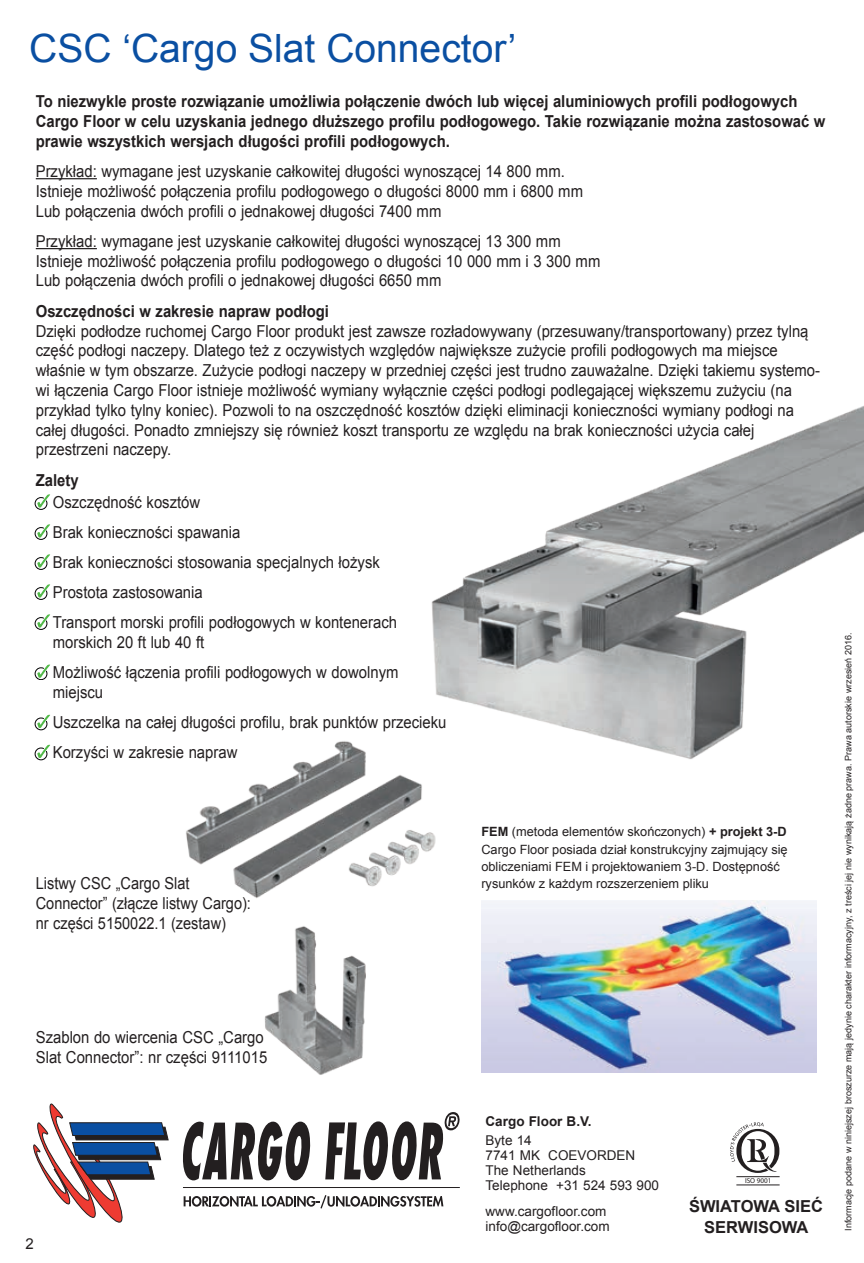
<style>
.page{position:relative;width:864px;height:1263px;background:#fff}
.page>*{position:absolute;margin:0;border:0;box-sizing:border-box;transform-origin:0 0}
.t1{font:39px "Arial";color:#0a4fa2}
.t2{font:16.5px/19.8px "Arial";color:#231f20;scale:.9 1}
.t3{font:700 16.5px/19.8px "Arial";color:#231f20;scale:.9 1}
.t4{font:16.5px/19.8px "Arial";color:#231f20;scale:.88 1}
.t5{font:700 16.5px/21px "Arial";color:#231f20;text-align:center}
.t6{font:15px "Arial";color:#231f20}
.t7{font:13.5px/15px "Arial";color:#231f20}
.t8{font:700 13.5px "Arial";color:#231f20}
.t9{font:12.75px/17.2px "Arial";color:#231f20}
.t10{font:9px "Arial";color:#231f20}
.t11{font:7.2px "Frutiger LT Std";color:#231f20}
.s1{font-weight:700}
</style>
<div class="page">
<hr style="left:36px;top:178px;width:61px;height:1px;background:#231f20">
<hr style="left:36px;top:248px;width:61px;height:1px;background:#231f20">
<svg style="left:35px;top:494px;width:15px;height:16px"></svg>
<svg style="left:35px;top:524px;width:15px;height:16px"></svg>
<svg style="left:35px;top:554px;width:15px;height:16px"></svg>
<svg style="left:35px;top:584px;width:15px;height:16px"></svg>
<svg style="left:35px;top:614px;width:15px;height:16px"></svg>
<svg style="left:35px;top:664px;width:15px;height:16px"></svg>
<svg style="left:35px;top:715px;width:15px;height:15px"></svg>
<svg style="left:35px;top:745px;width:15px;height:15px"></svg>
<img style="left:481px;top:900px;width:335px;height:172px">
<svg style="left:730px;top:1122px;width:49px;height:51px"></svg>
<hr style="left:736px;top:1176px;width:43px;height:1px;background:#231f20">
<hr style="left:736px;top:1185px;width:43px;height:1px;background:#231f20">
<img style="left:264px;top:927px;width:102px;height:148px">
<img style="left:431px;top:406px;width:432px;height:353px">
<img style="left:186px;top:727px;width:268px;height:200px">
<svg style="left:33px;top:1104px;width:426px;height:118px"></svg>
<h1 class="t1" style="left:29px;top:23px;width:488px">CSC ‘Cargo Slat Connector’</h1>
<p class="t3" style="left:36px;top:92px;width:878px">To niezwykle proste rozwiązanie umożliwia połączenie dwóch lub więcej aluminiowych profili podłogowych<br>Cargo Floor w celu uzyskania jednego dłuższego profilu podłogowego. Takie rozwiązanie można zastosować w prawie wszystkich wersjach długości profili podłogowych.</p>
<p class="t2" style="left:36px;top:161px;width:609px">Przykład: wymagane jest uzyskanie całkowitej długości wynoszącej 14 800 mm.<br>Istnieje możliwość połączenia profilu podłogowego o długości 8000 mm i 6800 mm<br>Lub połączenia dwóch profili o jednakowej długości 7400 mm</p>
<p class="t2" style="left:36px;top:231px;width:628px">Przykład: wymagane jest uzyskanie całkowitej długości wynoszącej 13 300 mm<br>Istnieje możliwość połączenia profilu podłogowego o długości 10 000 mm i 3 300 mm<br>Lub połączenia dwóch profili o jednakowej długości 6650 mm</p>
<p class="t3" style="left:36px;top:302px;width:327px">Oszczędności w zakresie napraw podłogi</p>
<p class="t2" style="left:36px;top:321px;width:872px">Dzięki podłodze ruchomej Cargo Floor produkt jest zawsze rozładowywany (przesuwany/transportowany) przez tylną część podłogi naczepy. Dlatego też z oczywistych względów największe zużycie profili podłogowych ma miejsce właśnie w tym obszarze. Zużycie podłogi naczepy w przedniej części jest trudno zauważalne. Dzięki takiemu systemo&shy;wi łączenia Cargo Floor istnieje możliwość wymiany wyłącznie części podłogi podlegającej większemu zużyciu (na przykład tylko tylny koniec). Pozwoli to na oszczędność kosztów dzięki eliminacji konieczności wymiany podłogi na całej długości. Ponadto zmniejszy się również koszt transportu ze względu na brak konieczności użycia całej przestrzeni naczepy.</p>
<p class="t3" style="left:36px;top:470px;width:49px">Zalety</p>
<p class="t2" style="left:53px;top:488px;width:384px;line-height:30px">Oszczędność kosztów<br>Brak konieczności spawania<br>Brak konieczności stosowania specjalnych łożysk Prostota zastosowania<br>Transport morski profili podłogowych w kontenerach</p>
<p class="t2" style="left:53px;top:627px;width:385px;line-height:30px">morskich 20 ft lub 40 ft<br>Możliwość łączenia profili podłogowych w dowolnym</p>
<p class="t2" style="left:53px;top:677px;width:438px;line-height:30px">miejscu<br>Uszczelka na całej długości profilu, brak punktów przecieku<br>Korzyści w zakresie napraw</p>
<p class="t4" style="left:36px;top:874px;width:246px">Listwy CSC „Cargo Slat<br>Connector” (złącze listwy Cargo): nr części 5150022.1 (zestaw)</p>
<p class="t2" style="left:36px;top:1027px;width:259px">Szablon do wiercenia CSC „Cargo<br>Slat Connector”: nr części 9111015</p>
<p class="t6" style="left:26px;top:1233px;width:10px">2</p>
<p class="t9" style="left:481px;top:823px;width:308px"><span class="s1">FEM</span> (metoda elementów skończonych) <span class="s1">+ projekt 3-D </span>Cargo Floor posiada dział konstrukcyjny zajmujący się obliczeniami FEM i projektowaniem 3-D. Dostępność rysunków z każdym rozszerzeniem pliku</p>
<p class="t8" style="left:485px;top:1112px;width:108px">Cargo Floor B.V.</p>
<p class="t7" style="left:485px;top:1133px;width:175px">Byte 14<br>7741 MK COEVORDEN<br>The Netherlands<br>Telephone +31 524 593 900</p>
<p class="t7" style="left:485px;top:1203px;width:126px">www.cargofloor.com info@cargofloor.com</p>
<p class="t5" style="left:688px;top:1196px;width:135px">ŚWIATOWA SIEĆ<br>SERWISOWA</p>
<p class="t11" style="left:744px;top:1176px;width:28px">ISO 9001</p>
<p class="t10" style="left:842px;top:1231px;width:600px;rotate:-90deg">Informacje podane w niniejszej broszurze mają jedynie charakter informacyjny, z treści jej nie wynikają żadne prawa. Prawa autorskie wrzesień 2016.</p>
</div>
